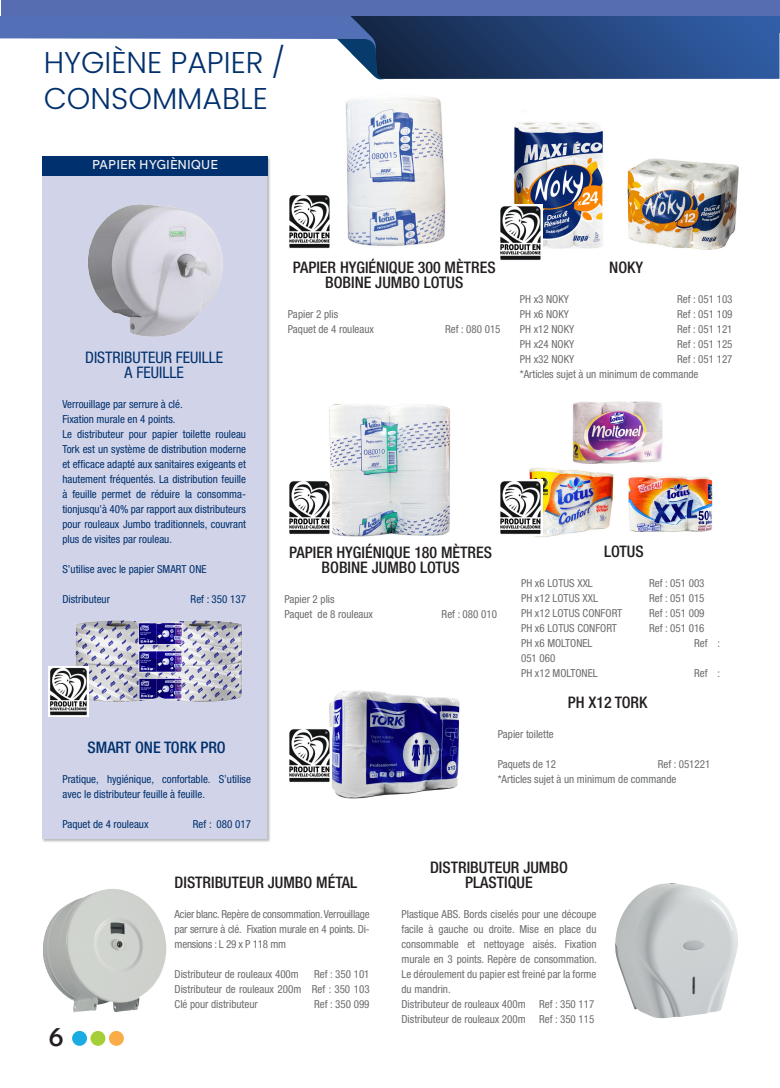
<style>
.page{position:relative;width:780px;height:1088px;background:#fff}
.page>*{position:absolute;margin:0;border:0;box-sizing:border-box;transform-origin:0 0}
.t1{font:300 30px/36px "Poppins";color:#00306d}
.t2{font:600 25px "Wix Madefor Text";color:#231f20}
.Nom_objet{font:500 condensed 15.88px/15px "Helvetica Neue";color:#231f20;text-align:center}
.descriptif_objet{font:condensed 15.88px "Helvetica Neue LT Std";color:#00306d}
.Nom_objet-2{font:500 condensed 15.88px "Helvetica Neue";color:#00306d}
.t3{font:500 12.5px "Wix Madefor Text";color:#f2f2f4}
.descriptif_objet-2{font:condensed 11px/15px "Helvetica Neue LT Std";color:#6c6d70;text-align:justify}
.descriptif_objet-3{font:condensed 11px/15px "Helvetica Neue LT Std";color:#00306d;text-align:justify}
</style>
<div class="page">
<div style="left:72px;top:1031px;width:15px;height:15px;background:#1bace3;border-radius:50%"></div>
<div style="left:90px;top:1031px;width:15px;height:15px;background:#a6ce39;border-radius:50%"></div>
<div style="left:109px;top:1031px;width:15px;height:15px;background:#faac46;border-radius:50%"></div>
<div style="left:1px;top:0;width:778px;height:21px;background:#576db2"></div>
<svg style="left:0;top:16px;width:779px;height:64px"></svg>
<div style="left:42px;top:157px;width:229px;height:685px;background:#231f20;opacity:.3"></div>
<div style="left:43px;top:157px;width:224px;height:682px;background:#d1d4e8"></div>
<img style="left:88px;top:204px;width:135px;height:133px">
<img style="left:75px;top:620px;width:167px;height:82px">
<img style="left:628px;top:475px;width:85px;height:57px">
<img style="left:514px;top:122px;width:89px;height:127px">
<img style="left:627px;top:158px;width:112px;height:92px">
<img style="left:572px;top:401px;width:91px;height:63px">
<img style="left:529px;top:468px;width:85px;height:69px">
<img style="left:345px;top:97px;width:101px;height:150px">
<img style="left:289px;top:195px;width:41px;height:54px">
<img style="left:500px;top:205px;width:42px;height:55px">
<img style="left:329px;top:690px;width:131px;height:109px">
<img style="left:615px;top:883px;width:123px;height:135px">
<img style="left:43px;top:893px;width:124px;height:119px">
<img style="left:329px;top:403px;width:121px;height:134px">
<img style="left:49px;top:666px;width:40px;height:51px">
<div style="left:43px;top:157px;width:225px;height:19px;background:#00306d"></div>
<img style="left:289px;top:479px;width:42px;height:56px">
<img style="left:289px;top:727px;width:42px;height:56px">
<img style="left:500px;top:479px;width:42px;height:56px">
<p class="t1" style="left:44px;top:44px;width:243px">HYGIÈNE PAPIER /<br>CONSOMMABLE</p>
<p class="t3" style="left:92px;top:155px;width:127px">PAPIER HYGIÈNIQUE</p>
<p class="descriptif_objet" style="left:85px;top:348px;width:140px">DISTRIBUTEUR FEUILLE</p>
<p class="descriptif_objet" style="left:125px;top:363px;width:61px">A FEUILLE</p>
<p class="descriptif_objet-3" style="left:62px;top:396px;width:122px">Verrouillage par serrure à clé.</p>
<p class="descriptif_objet-3" style="left:62px;top:411px;width:115px">Fixation murale en 4 points.</p>
<p class="descriptif_objet-3" style="left:62px;top:426px;width:185px">Le distributeur pour papier toilette rouleau Tork est un système de distribution moderne et efficace adapté aux sanitaires exigeants et hautement fréquentés. La distribution feuille à feuille permet de réduire la consomma&shy;tionjusqu’à 40% par rapport aux distributeurs pour rouleaux Jumbo traditionnels, couvrant plus de visites par rouleau.</p>
<p class="descriptif_objet-3" style="left:62px;top:561px;width:146px">S’utilise avec le papier SMART ONE</p>
<p class="descriptif_objet-3" style="left:62px;top:591px;width:49px">Distributeur</p>
<p class="descriptif_objet-3" style="left:191px;top:591px;width:57px">Ref : 350 137</p>
<p class="Nom_objet-2" style="left:88px;top:738px;width:140px">SMART ONE TORK PRO</p>
<p class="descriptif_objet-3" style="left:62px;top:771px;width:190px">Pratique, hygiénique, confortable. S’utilise avec le distributeur feuille à feuille.</p>
<p class="descriptif_objet-3" style="left:62px;top:816px;width:88px">Paquet de 4 rouleaux</p>
<p class="descriptif_objet-3" style="left:193px;top:816px;width:60px">Ref : 080 017</p>
<p class="Nom_objet" style="left:293px;top:259px;width:204px">PAPIER HYGIÉNIQUE 300 MÈTRES</p>
<p class="Nom_objet" style="left:325px;top:274px;width:140px">BOBINE JUMBO LOTUS</p>
<p class="descriptif_objet-2" style="left:288px;top:306px;width:52px">Papier 2 plis</p>
<p class="descriptif_objet-2" style="left:288px;top:321px;width:88px">Paquet de 4 rouleaux</p>
<p class="descriptif_objet-2" style="left:445px;top:321px;width:57px">Ref : 080 015</p>
<p class="Nom_objet" style="left:609px;top:259px;width:35px">NOKY</p>
<p class="descriptif_objet-2" style="left:520px;top:291px;width:51px">PH x3 NOKY</p>
<p class="descriptif_objet-2" style="left:677px;top:291px;width:57px">Ref : 051 103</p>
<p class="descriptif_objet-2" style="left:520px;top:306px;width:51px">PH x6 NOKY</p>
<p class="descriptif_objet-2" style="left:677px;top:306px;width:57px">Ref : 051 109</p>
<p class="descriptif_objet-2" style="left:520px;top:321px;width:56px">PH x12 NOKY</p>
<p class="descriptif_objet-2" style="left:677px;top:321px;width:57px">Ref : 051 121</p>
<p class="descriptif_objet-2" style="left:520px;top:336px;width:56px">PH x24 NOKY</p>
<p class="descriptif_objet-2" style="left:677px;top:336px;width:57px">Ref : 051 125</p>
<p class="descriptif_objet-2" style="left:520px;top:351px;width:56px">PH x32 NOKY</p>
<p class="descriptif_objet-2" style="left:677px;top:351px;width:57px">Ref : 051 127</p>
<p class="descriptif_objet-2" style="left:520px;top:366px;width:180px">*Articles sujet à un minimum de commande</p>
<p class="Nom_objet" style="left:289px;top:544px;width:204px">PAPIER HYGIÉNIQUE 180 MÈTRES</p>
<p class="Nom_objet" style="left:321px;top:559px;width:140px">BOBINE JUMBO LOTUS</p>
<p class="descriptif_objet-2" style="left:284px;top:591px;width:52px">Papier 2 plis</p>
<p class="descriptif_objet-2" style="left:284px;top:606px;width:90px">Paquet de 8 rouleaux</p>
<p class="descriptif_objet-2" style="left:441px;top:606px;width:57px">Ref : 080 010</p>
<p class="Nom_objet" style="left:604px;top:544px;width:41px">LOTUS</p>
<p class="descriptif_objet-2" style="left:521px;top:576px;width:73px">PH x6 LOTUS XXL</p>
<p class="descriptif_objet-2" style="left:649px;top:576px;width:57px">Ref : 051 003</p>
<p class="descriptif_objet-2" style="left:521px;top:591px;width:79px">PH x12 LOTUS XXL</p>
<p class="descriptif_objet-2" style="left:649px;top:591px;width:57px">Ref : 051 015</p>
<p class="descriptif_objet-2" style="left:521px;top:606px;width:103px">PH x12 LOTUS CONFORT</p>
<p class="descriptif_objet-2" style="left:649px;top:606px;width:57px">Ref : 051 009</p>
<p class="descriptif_objet-2" style="left:521px;top:621px;width:97px">PH x6 LOTUS CONFORT</p>
<p class="descriptif_objet-2" style="left:649px;top:621px;width:57px">Ref : 051 016</p>
<p class="descriptif_objet-2" style="left:521px;top:636px;width:73px">PH x6 MOLTONEL</p>
<p class="descriptif_objet-2" style="left:694px;top:636px;width:28px">Ref :</p>
<p class="descriptif_objet-2" style="left:521px;top:651px;width:36px">051 060</p>
<p class="descriptif_objet-2" style="left:521px;top:666px;width:78px">PH x12 MOLTONEL</p>
<p class="descriptif_objet-2" style="left:694px;top:666px;width:28px">Ref :</p>
<p class="Nom_objet" style="left:567px;top:694px;width:81px">PH X12 TORK</p>
<p class="descriptif_objet-2" style="left:497px;top:726px;width:58px">Papier toilette</p>
<p class="descriptif_objet-2" style="left:497px;top:756px;width:60px">Paquets de 12</p>
<p class="descriptif_objet-2" style="left:657px;top:756px;width:54px">Ref : 051221</p>
<p class="descriptif_objet-2" style="left:497px;top:771px;width:180px">*Articles sujet à un minimum de commande</p>
<h2 class="t2" style="left:48px;top:1017px;width:17px">6</h2>
<p class="Nom_objet" style="left:175px;top:874px;width:184px">DISTRIBUTEUR JUMBO MÉTAL</p>
<p class="descriptif_objet-2" style="left:175px;top:906px;width:196px">Acier blanc. Repère de consommation. Verrouillage par serrure à clé. Fixation murale en 4 points. Di&shy;mensions : L 29 x P 118 mm</p>
<p class="descriptif_objet-2" style="left:175px;top:966px;width:126px">Distributeur de rouleaux 400m</p>
<p class="descriptif_objet-2" style="left:314px;top:966px;width:57px">Ref : 350 101</p>
<p class="descriptif_objet-2" style="left:175px;top:981px;width:196px">Distributeur de rouleaux 200m Ref : 350 103</p>
<p class="descriptif_objet-2" style="left:175px;top:996px;width:85px">Clé pour distributeur</p>
<p class="descriptif_objet-2" style="left:314px;top:996px;width:57px">Ref : 350 099</p>
<p class="Nom_objet" style="left:430px;top:859px;width:139px">DISTRIBUTEUR JUMBO<br>PLASTIQUE</p>
<p class="descriptif_objet-2" style="left:401px;top:906px;width:197px">Plastique ABS. Bords ciselés pour une découpe facile à gauche ou droite. Mise en place du consommable et nettoyage aisés. Fixation murale en 3 points. Repère de consommation.<br>Le déroulement du papier est freiné par la forme du mandrin.</p>
<p class="descriptif_objet-2" style="left:401px;top:996px;width:194px">Distributeur de rouleaux 400m Ref : 350 117</p>
<p class="descriptif_objet-2" style="left:401px;top:1011px;width:194px">Distributeur de rouleaux 200m Ref : 350 115</p>
</div>
